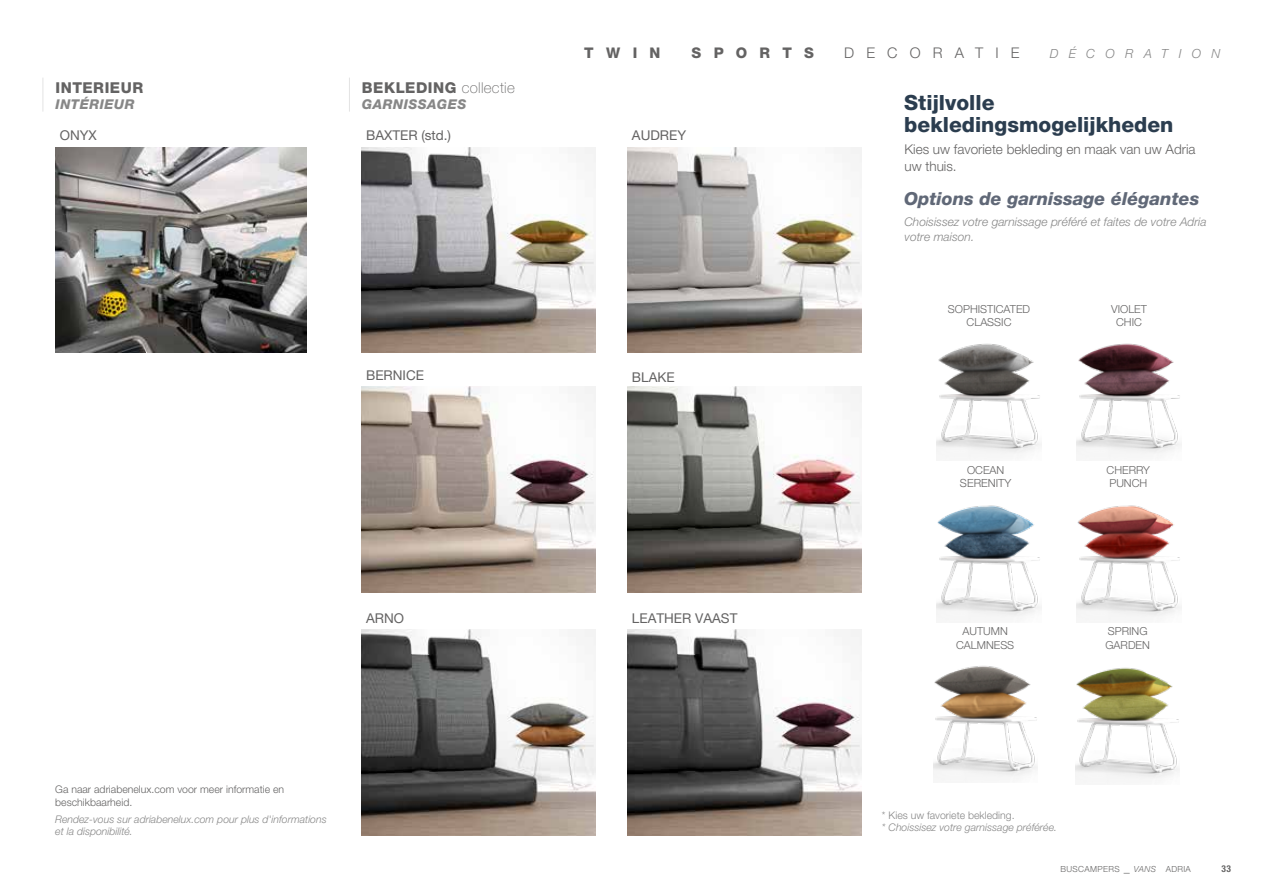
<style>
.page{position:relative;width:1263px;height:893px;background:#fff}
.page>*{position:absolute;margin:0;border:0;box-sizing:border-box;transform-origin:0 0}
.t1{font:800 21px/22.5px "Helvetica Neue LT Pro";color:#2b3d4f}
.t2{font:italic 800 18px "Helvetica Neue LT Pro";color:#606877}
.t3{font:800 15px "Helvetica Neue LT Pro";letter-spacing:.035em;color:#646363}
.t4{font:800 14.7px "Helvetica Neue LT Pro";letter-spacing:.835em;color:#646363}
.t5{font:300 14.7px "Helvetica Neue LT Pro";letter-spacing:.825em;color:#646363}
.t6{font:13.5px "Helvetica Neue LT Pro";color:#646363}
.t7{font:300 13.5px/16.5px "Helvetica Neue LT Pro";color:#646363}
.t8{font:italic 800 13.5px "Helvetica Neue LT Pro";letter-spacing:.035em;color:#878787}
.t9{font:italic 300 12.6px "Helvetica Neue LT Pro";letter-spacing:.825em;color:#878787}
.t10{font:italic 300 12px/15px "Helvetica Neue LT Pro";color:#878787}
.t11{font:300 11.25px "Helvetica Neue LT Pro";color:#646363}
.t12{font:300 11.1px/13.8px "Helvetica Neue LT Pro";color:#646363;text-align:center}
.t13{font:italic 300 10.5px/12.6px "Helvetica Neue LT Pro";color:#878787}
.t14{font:300 10.5px/12.6px "Helvetica Neue LT Pro";color:#646363}
.t15{font:300 10.5px "Helvetica Neue LT Pro";color:#878787}
.t16{font:700 condensed 9.45px "Helvetica Neue LT Pro";color:#646363}
.t17{font:300 8.4px "Helvetica Neue LT Pro";letter-spacing:.045em;color:#646363}
.s1{font-weight:100}
.s2{font-size:12px}
.s3{font-style:italic}
</style>
<div class="page">
<hr style="left:43px;top:78px;width:1px;height:34px;background:#e3e3e3">
<hr style="left:349px;top:78px;width:1px;height:34px;background:#e3e3e3">
<img style="left:362px;top:147px;width:234px;height:206px">
<img style="left:362px;top:387px;width:234px;height:205px">
<img style="left:362px;top:630px;width:234px;height:205px">
<img style="left:628px;top:630px;width:234px;height:205px">
<img style="left:628px;top:387px;width:234px;height:205px">
<img style="left:628px;top:147px;width:234px;height:206px">
<img style="left:55px;top:148px;width:251px;height:205px">
<img style="left:937px;top:343px;width:104px;height:113px">
<img style="left:937px;top:505px;width:104px;height:114px">
<img style="left:1077px;top:343px;width:104px;height:113px">
<img style="left:1077px;top:505px;width:104px;height:114px">
<img style="left:933px;top:666px;width:105px;height:113px">
<img style="left:1075px;top:667px;width:105px;height:114px">
<h3 class="t3" style="left:56px;top:78px;width:89px">INTERIEUR</h3>
<p class="t8" style="left:56px;top:96px;width:80px">INTÉRIEUR</p>
<p class="t6" style="left:60px;top:128px;width:39px">ONYX</p>
<h3 class="t3" style="left:362px;top:78px;width:154px">BEKLEDING <span class="s1">collectie</span></h3>
<p class="t8" style="left:362px;top:96px;width:106px">GARNISSAGES</p>
<p class="t6" style="left:366px;top:128px;width:86px">BAXTER (std.)</p>
<h3 class="t4" style="left:584px;top:44px;width:78px">TWIN</h3>
<h3 class="t4" style="left:691px;top:44px;width:124px">SPORTS</h3>
<h3 class="t5" style="left:844px;top:43px;width:177px">DECORATIE</h3>
<p class="t9" style="left:1050px;top:45px;width:172px">DÉCORATION</p>
<p class="t6" style="left:632px;top:128px;width:56px">AUDREY</p>
<h1 class="t1" style="left:904px;top:91px;width:271px">Stijlvolle bekledingsmogelijkheden</h1>
<p class="t7" style="left:904px;top:141px;width:293px">Kies uw favoriete bekleding en maak van uw Adria uw thuis.</p>
<h2 class="t2" style="left:904px;top:188px;width:297px">Options de garnissage élégantes</h2>
<p class="t10" style="left:904px;top:214px;width:304px">Choisissez votre garnissage préféré et faites de votre Adria votre maison.</p>
<p class="t12" style="left:948px;top:302px;width:84px">SOPHISTICATED<br>CLASSIC</p>
<p class="t12" style="left:1111px;top:302px;width:37px">VIOLET<br>CHIC</p>
<p class="t6" style="left:366px;top:367px;width:59px">BERNICE</p>
<p class="t6" style="left:632px;top:369px;width:44px">BLAKE</p>
<p class="t6" style="left:366px;top:610px;width:40px">ARNO</p>
<p class="t6" style="left:632px;top:610px;width:107px">LEATHER VAAST</p>
<p class="t12" style="left:967px;top:463px;width:39px">OCEAN</p>
<p class="t11" style="left:960px;top:476px;width:53px">SERENITY</p>
<p class="t12" style="left:956px;top:624px;width:60px">AUTUMN<br>CALMNESS</p>
<p class="t12" style="left:1106px;top:462px;width:45px;text-align:left">CHERRY<br>PUNCH</p>
<p class="t12" style="left:1105px;top:624px;width:46px;text-align:left">SPRING<br>GARDEN</p>
<p class="t14" style="left:55px;top:783px;width:230px">Ga naar adriabenelux.com voor meer informatie en beschikbaarheid.</p>
<p class="t13" style="left:55px;top:812px;width:273px">Rendez-vous sur adriabenelux.com pour plus d'informations et la disponibilité.</p>
<p class="t15" style="left:882px;top:809px;width:134px">* Kies uw favoriete bekleding.</p>
<p class="t13" style="left:882px;top:821px;width:177px">* Choissisez votre garnissage préférée.</p>
<p class="t17" style="left:1060px;top:864px;width:132px">BUSCAMPERS <span class="s2">_</span> <span class="s3">VANS</span> ADRIA</p>
<p class="t16" style="left:1221px;top:863px;width:11px">33</p>
</div>
